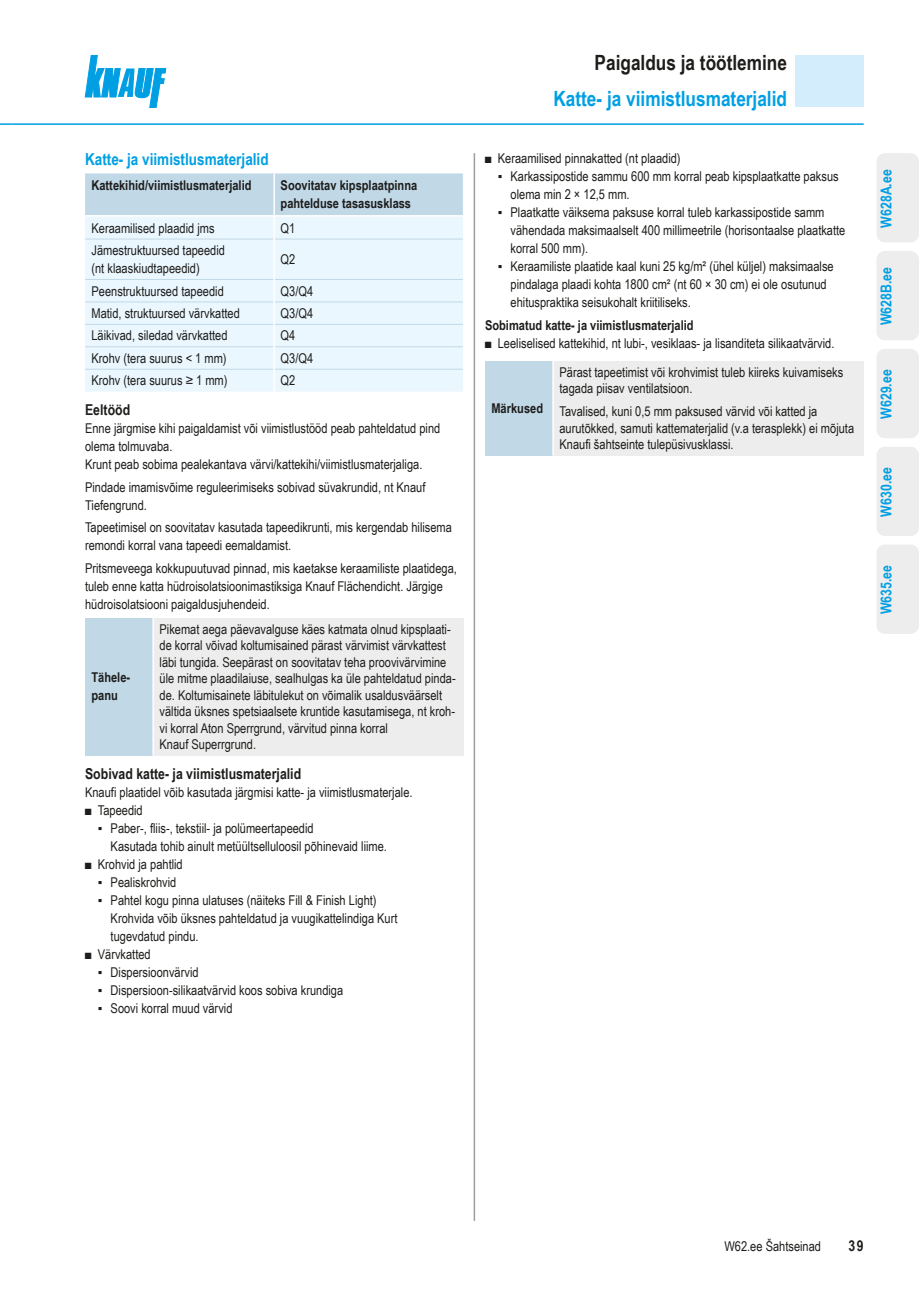
<style>
.page{position:relative;width:919px;height:1289px;background:#fff}
.page>*{position:absolute;margin:0;border:0;box-sizing:border-box;transform-origin:0 0}
.IHV_Ue2_Ausfuehrung_Dbl{font:700 21px "Arial Narrow";color:#009fe3}
.Ue1_Dbl{font:700 21px "Arial Narrow";color:#1d1d1b}
.Ue3_11cyan_Dbl{font:700 16.5px "Arial Narrow";color:#009fe3}
.Ue4_10schwarz_Dbl{font:700 15px "Arial Narrow";color:#1d1d1b}
.System_Reiter_Dbl{font:700 15px "Arial Narrow";color:#009fe3}
.Hinweis_Text_Dbl{font:13.5px/16.5px "Arial Narrow";color:#1d1d1b}
.Text_Abs_o_Dbl{font:13.5px/18px "Arial Narrow";color:#1d1d1b}
.Tab_Text_Dbl{font:13.5px/18px "Arial Narrow";color:#1d1d1b}
.Text_Dbl{font:13.5px/18px "Arial Narrow";color:#1d1d1b}
.Hinweis_Text_Abs_o_Dbl{font:13.5px/16.5px "Arial Narrow";color:#1d1d1b}
.Tab_Kopf_Dbl{font:700 13.5px "Arial Narrow";color:#1d1d1b}
.Ue5_9schwarz_Abs_o_Dbl{font:700 13.5px "Arial Narrow";color:#1d1d1b}
.Hinweis_Dbl{font:700 13.5px/18px "Arial Narrow";color:#1d1d1b}
</style>
<div class="page">
<svg style="left:85px;top:55px;width:81px;height:52px"></svg>
<svg style="left:0;top:123px;width:13px;height:2px"></svg>
<hr style="left:13px;top:123px;width:850px;height:2px;background:#009fe3">
<hr style="left:473px;top:153px;width:2px;height:1067px;background:#9d9d9d">
<div style="left:795px;top:55px;width:68px;height:51px;background:#d4edfc"></div>
<div style="left:85px;top:240px;width:378px;height:151px;background:#ebf7fe"></div>
<hr style="left:85px;top:239px;width:188px;height:1px;background:#c1d8e7">
<hr style="left:275px;top:239px;width:188px;height:1px;background:#c1d8e7">
<hr style="left:85px;top:279px;width:188px;height:1px;background:#c1d8e7">
<hr style="left:275px;top:279px;width:188px;height:1px;background:#c1d8e7">
<hr style="left:85px;top:301px;width:188px;height:1px;background:#c1d8e7">
<hr style="left:275px;top:301px;width:188px;height:1px;background:#c1d8e7">
<hr style="left:85px;top:324px;width:188px;height:1px;background:#c1d8e7">
<hr style="left:275px;top:324px;width:188px;height:1px;background:#c1d8e7">
<hr style="left:85px;top:346px;width:188px;height:1px;background:#c1d8e7">
<hr style="left:275px;top:346px;width:188px;height:1px;background:#c1d8e7">
<hr style="left:85px;top:369px;width:188px;height:1px;background:#c1d8e7">
<hr style="left:275px;top:369px;width:188px;height:1px;background:#c1d8e7">
<svg style="left:85px;top:173px;width:378px;height:66px"></svg>
<hr style="left:273px;top:216px;width:2px;height:23px;background:#fff">
<hr style="left:273px;top:239px;width:2px;height:40px;background:#fff">
<hr style="left:273px;top:279px;width:2px;height:23px;background:#fff">
<hr style="left:273px;top:302px;width:2px;height:22px;background:#fff">
<hr style="left:273px;top:324px;width:2px;height:23px;background:#fff">
<hr style="left:273px;top:347px;width:2px;height:22px;background:#fff">
<hr style="left:273px;top:369px;width:2px;height:22px;background:#fff">
<div style="left:85px;top:617px;width:68px;height:138px;background:#c1d8e7"></div>
<div style="left:153px;top:617px;width:310px;height:138px;background:#ededed"></div>
<hr style="left:152px;top:617px;width:2px;height:138px;background:#fff">
<div style="left:485px;top:361px;width:68px;height:94px;background:#c1d8e7"></div>
<div style="left:553px;top:361px;width:310px;height:94px;background:#ededed"></div>
<hr style="left:552px;top:361px;width:2px;height:94px;background:#fff">
<div style="left:876px;top:544px;width:42px;height:90px;background:#ededed;border-radius:9px"></div>
<div style="left:876px;top:446px;width:42px;height:90px;background:#ededed;border-radius:9px"></div>
<div style="left:876px;top:349px;width:42px;height:89px;background:#ededed;border-radius:9px"></div>
<div style="left:876px;top:251px;width:42px;height:89px;background:#ededed;border-radius:9px"></div>
<div style="left:876px;top:153px;width:42px;height:89px;background:#ededed;border-radius:9px"></div>
<p class="Ue3_11cyan_Dbl" style="left:85px;top:147px;width:185px">Katte- ja viimistlusmaterjalid</p>
<p class="Tab_Kopf_Dbl" style="left:91px;top:174px;width:161px">Kattekihid/viimistlusmaterjalid</p>
<p class="Tab_Kopf_Dbl" style="left:280px;top:174px;width:138px">Soovitatav kipsplaatpinna</p>
<p class="Tab_Kopf_Dbl" style="left:280px;top:192px;width:132px">pahtelduse tasasusklass</p>
<p class="Tab_Text_Dbl" style="left:91px;top:218px;width:125px">Keraamilised plaadid jms</p>
<p class="Tab_Text_Dbl" style="left:280px;top:218px;width:16px">Q1</p>
<p class="Tab_Text_Dbl" style="left:91px;top:241px;width:135px">Jämestruktuursed tapeedid (nt klaaskiudtapeedid)</p>
<p class="Tab_Text_Dbl" style="left:280px;top:250px;width:16px">Q2</p>
<p class="Tab_Text_Dbl" style="left:91px;top:281px;width:134px">Peenstruktuursed tapeedid</p>
<p class="Tab_Text_Dbl" style="left:280px;top:281px;width:34px">Q3/Q4</p>
<p class="Tab_Text_Dbl" style="left:91px;top:304px;width:150px">Matid, struktuursed värvkatted</p>
<p class="Tab_Text_Dbl" style="left:280px;top:304px;width:34px">Q3/Q4</p>
<p class="Tab_Text_Dbl" style="left:91px;top:326px;width:137px">Läikivad, siledad värvkatted</p>
<p class="Tab_Text_Dbl" style="left:280px;top:326px;width:16px">Q4</p>
<p class="Tab_Text_Dbl" style="left:91px;top:348px;width:137px">Krohv (tera suurus &lt; 1 mm)</p>
<p class="Tab_Text_Dbl" style="left:280px;top:348px;width:34px">Q3/Q4</p>
<p class="Tab_Text_Dbl" style="left:91px;top:371px;width:137px">Krohv (tera suurus ≥ 1 mm)</p>
<p class="Tab_Text_Dbl" style="left:280px;top:371px;width:16px">Q2</p>
<p class="Ue4_10schwarz_Dbl" style="left:85px;top:398px;width:47px">Eeltööd</p>
<p class="Text_Dbl" style="left:85px;top:418px;width:357px">Enne järgmise kihi paigaldamist või viimistlustööd peab pahteldatud pind olema tolmuvaba.</p>
<p class="Text_Dbl" style="left:85px;top:454px;width:339px">Krunt peab sobima pealekantava värvi/kattekihi/viimistlusmaterjaliga.</p>
<p class="Text_Abs_o_Dbl" style="left:85px;top:477px;width:342px">Pindade imamisvõime reguleerimiseks sobivad süvakrundid, nt Knauf<br>Tiefengrund.</p>
<p class="Text_Abs_o_Dbl" style="left:85px;top:518px;width:368px">Tapeetimisel on soovitatav kasutada tapeedikrunti, mis kergendab hilisema remondi korral vana tapeedi eemaldamist.</p>
<p class="Text_Abs_o_Dbl" style="left:85px;top:559px;width:373px">Pritsmeveega kokkupuutuvad pinnad, mis kaetakse keraamiliste plaatidega, tuleb enne katta hüdroisolatsioonimastiksiga Knauf Flächendicht. Järgige hüdroisolatsiooni paigaldusjuhendeid.</p>
<p class="Hinweis_Text_Dbl" style="left:159px;top:620px;width:298px">Pikemat aega päevavalguse käes katmata olnud kipsplaati&shy;de korral võivad koltumisained pärast värvimist värvkattest läbi tungida. Seepärast on soovitatav teha proovivärvimine üle mitme plaadilaiuse, sealhulgas ka üle pahteldatud pinda&shy;de. Koltumisainete läbitulekut on võimalik usaldusväärselt vältida üksnes spetsiaalsete kruntide kasutamisega, nt kroh&shy;vi korral Aton Sperrgrund, värvitud pinna korral<br>Knauf Superrgrund.</p>
<p class="Ue4_10schwarz_Dbl" style="left:85px;top:762px;width:218px">Sobivad katte- ja viimistlusmaterjalid</p>
<p class="Text_Dbl" style="left:85px;top:782px;width:329px">Knaufi plaatidel võib kasutada järgmisi katte- ja viimistlusmaterjale.</p>
<p class="Hinweis_Text_Dbl" style="left:85px;top:801px;width:59px">■ Tapeedid</p>
<p class="Hinweis_Text_Dbl" style="left:111px;top:818px;width:278px;line-height:18px;text-indent:-13px">▪ Paber-, fliis-, tekstiil- ja polümeertapeedid<br>Kasutada tohib ainult metüültselluloosil põhinevaid liime.</p>
<p class="Hinweis_Text_Dbl" style="left:85px;top:855px;width:99px">■ Krohvid ja pahtlid</p>
<p class="Hinweis_Text_Dbl" style="left:98px;top:873px;width:80px">▪ Pealiskrohvid</p>
<p class="Hinweis_Text_Dbl" style="left:111px;top:890px;width:288px;line-height:18px;text-indent:-13px">▪ Pahtel kogu pinna ulatuses (näiteks Fill &amp; Finish Light)<br>Krohvida võib üksnes pahteldatud ja vuugikattelindiga Kurt tugevdatud pindu.</p>
<p class="Hinweis_Text_Dbl" style="left:85px;top:945px;width:67px">■ Värvkatted</p>
<p class="Hinweis_Text_Dbl" style="left:98px;top:963px;width:102px">▪ Dispersioonvärvid</p>
<p class="Hinweis_Text_Dbl" style="left:98px;top:981px;width:247px">▪ Dispersioon-silikaatvärvid koos sobiva krundiga</p>
<p class="Hinweis_Text_Dbl" style="left:98px;top:999px;width:136px">▪ Soovi korral muud värvid</p>
<p class="Hinweis_Dbl" style="left:91px;top:668px;width:40px">Tähele&shy;panu</p>
<p class="Ue1_Dbl" style="left:594px;top:47px;width:194px">Paigaldus ja töötlemine</p>
<p class="IHV_Ue2_Ausfuehrung_Dbl" style="left:553px;top:83px;width:235px">Katte- ja viimistlusmaterjalid</p>
<p class="Hinweis_Text_Dbl" style="left:485px;top:149px;width:197px">■ Keraamilised pinnakatted (nt plaadid)</p>
<p class="Hinweis_Text_Dbl" style="left:510px;top:166px;width:329px;line-height:18px;text-indent:-13px">▪ Karkassipostide sammu 600 mm korral peab kipsplaatkatte paksus olema min 2 × 12,5 mm.</p>
<p class="Hinweis_Text_Dbl" style="left:510px;top:202px;width:336px;line-height:18px;text-indent:-13px">▪ Plaatkatte väiksema paksuse korral tuleb karkassipostide samm vähendada maksimaalselt 400 millimeetrile (horisontaalse plaatkatte korral 500 mm).</p>
<p class="Hinweis_Text_Dbl" style="left:510px;top:256px;width:324px;line-height:18px;text-indent:-13px">▪ Keraamiliste plaatide kaal kuni 25 kg/m² (ühel küljel) maksimaalse pindalaga plaadi kohta 1800 cm² (nt 60 × 30 cm) ei ole osutunud ehituspraktika seisukohalt kriitiliseks.</p>
<p class="Ue5_9schwarz_Abs_o_Dbl" style="left:485px;top:315px;width:210px">Sobimatud katte- ja viimistlusmaterjalid</p>
<p class="Hinweis_Text_Dbl" style="left:485px;top:334px;width:351px">■ Leeliselised kattekihid, nt lubi-, vesiklaas- ja lisanditeta silikaatvärvid.</p>
<p class="Hinweis_Dbl" style="left:491px;top:398px;width:53px">Märkused</p>
<p class="Hinweis_Text_Dbl" style="left:559px;top:363px;width:285px">Pärast tapeetimist või krohvimist tuleb kiireks kuivamiseks tagada piisav ventilatsioon.</p>
<p class="Hinweis_Text_Abs_o_Dbl" style="left:559px;top:403px;width:296px">Tavalised, kuni 0,5 mm paksused värvid või katted ja aurutõkked, samuti kattematerjalid (v.a terasplekk) ei mõjuta<br>Knaufi šahtseinte tulepüsivusklassi.</p>
<p class="System_Reiter_Dbl" style="left:874px;top:227px;width:60px;rotate:-90deg">W628A.ee</p>
<p class="System_Reiter_Dbl" style="left:874px;top:325px;width:60px;rotate:-90deg">W628B.ee</p>
<p class="System_Reiter_Dbl" style="left:874px;top:419px;width:51px;rotate:-90deg">W629.ee</p>
<p class="System_Reiter_Dbl" style="left:874px;top:516px;width:51px;rotate:-90deg">W630.ee</p>
<p class="System_Reiter_Dbl" style="left:874px;top:614px;width:51px;rotate:-90deg">W635.ee</p>
<p class="Hinweis_Text_Dbl" style="left:724px;top:1237px;width:98px">W62.ee Šahtseinad</p>
<p class="Ue4_10schwarz_Dbl" style="left:848px;top:1233px;width:17px">39</p>
</div>
